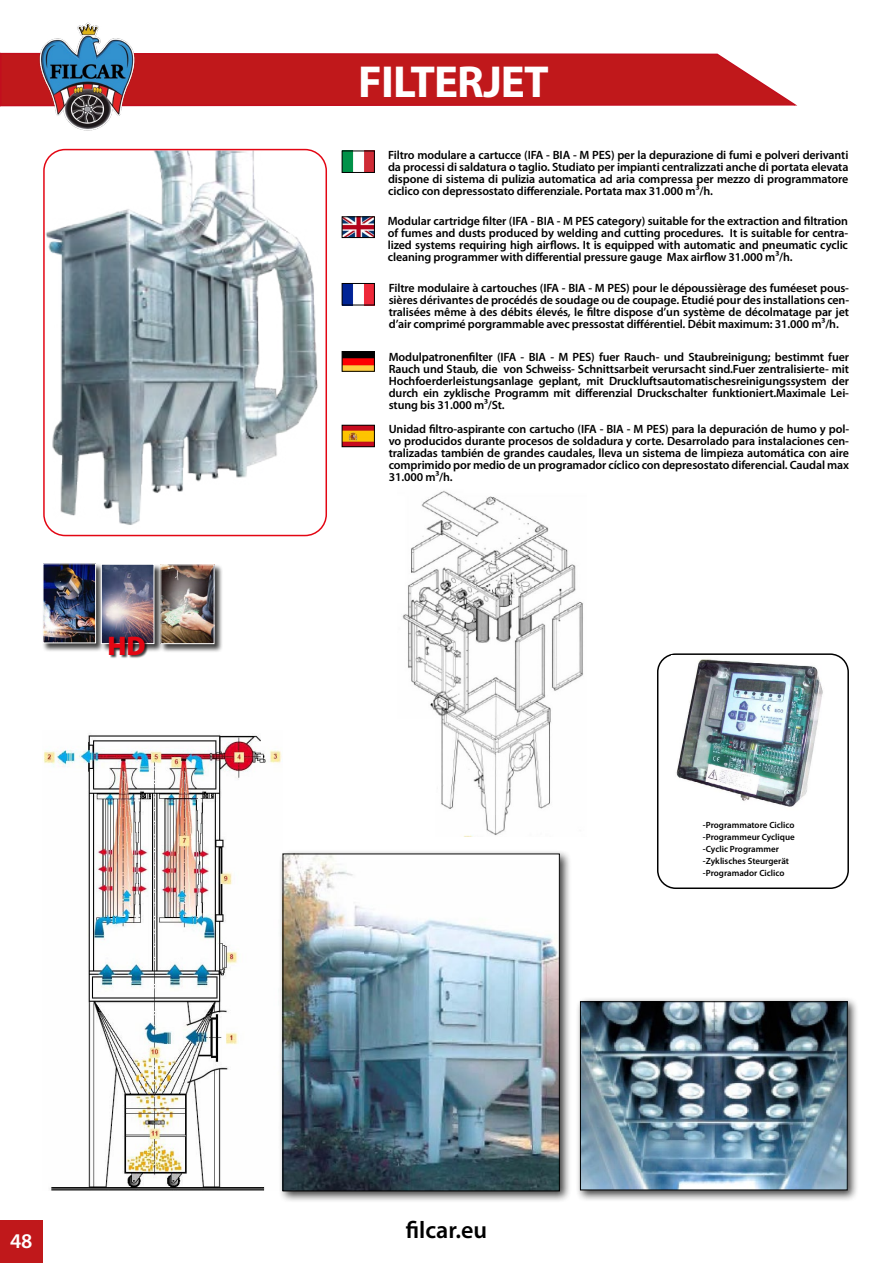
<style>
.page{position:relative;width:893px;height:1263px;background:#fff}
.page>*{position:absolute;margin:0;border:0;box-sizing:border-box;transform-origin:0 0}
.t1{font:700 45px "Myriad Pro";letter-spacing:-.02em;color:#fff}
.t2{font:900 27px "Myriad Pro";color:#e30613}
.t3{font:600 24px "Myriad Pro";color:#000}
.t4{font:600 21px "Myriad Pro";color:#fff}
.t5{font:600 12px/12px "Myriad Pro";letter-spacing:-.01em;color:#000;text-align:justify}
.t6{font:600 9px/12px "Myriad Pro";color:#000}
</style>
<div class="page">
<img style="left:40px;top:22px;width:94px;height:109px">
<div style="left:0;top:1220px;width:43px;height:43px;background:#c0181b"></div>
<svg style="left:0;top:52px;width:797px;height:55px;background:#b9343a"></svg>
<img style="left:402px;top:490px;width:181px;height:347px">
<img style="left:43px;top:734px;width:239px;height:457px">
<img style="left:46px;top:152px;width:279px;height:383px">
<div style="left:43px;top:149px;width:284px;height:387px;border:2px solid #e30613;border-radius:21px"></div>
<div style="left:160px;top:564px;width:63px;height:89px;background:#000;opacity:.75"></div>
<img style="left:163px;top:566px;width:50px;height:76px">
<div style="left:160px;top:564px;width:55px;height:80px;border:1px solid #fff"></div>
<div style="left:42px;top:563px;width:63px;height:89px;background:#000;opacity:.75"></div>
<img style="left:45px;top:565px;width:49px;height:76px">
<div style="left:43px;top:563px;width:53px;height:80px;border:1px solid #fff"></div>
<div style="left:101px;top:563px;width:62px;height:90px;background:#000;opacity:.75"></div>
<img style="left:103px;top:566px;width:49px;height:76px">
<div style="left:101px;top:564px;width:53px;height:80px;border:1px solid #fff"></div>
<div style="left:110px;top:636px;width:39px;height:22px;background:#000;opacity:.75"></div>
<div style="left:657px;top:653px;width:192px;height:236px;border:2px solid #000;border-radius:18px"></div>
<div style="left:575px;top:997px;width:284px;height:205px;background:#000;opacity:.75"></div>
<img style="left:582px;top:1003px;width:264px;height:185px">
<div style="left:580px;top:1001px;width:268px;height:189px;border:1px solid #000"></div>
<div style="left:278px;top:849px;width:293px;height:354px;background:#000;opacity:.75"></div>
<img style="left:285px;top:855px;width:273px;height:334px">
<div style="left:283px;top:853px;width:277px;height:338px;border:1px solid #000"></div>
<img style="left:676px;top:659px;width:147px;height:148px">
<img style="left:344px;top:153px;width:29px;height:18px">
<div style="left:342px;top:151px;width:33px;height:22px;border:1px solid #000"></div>
<img style="left:344px;top:218px;width:29px;height:18px">
<div style="left:342px;top:216px;width:33px;height:22px;border:1px solid #000"></div>
<img style="left:344px;top:285px;width:29px;height:18px">
<div style="left:342px;top:283px;width:33px;height:22px;border:1px solid #000"></div>
<img style="left:344px;top:353px;width:29px;height:17px">
<div style="left:342px;top:351px;width:33px;height:21px;border:1px solid #000"></div>
<img style="left:344px;top:427px;width:29px;height:18px">
<div style="left:342px;top:425px;width:33px;height:22px;border:1px solid #000"></div>
<h2 class="t2" style="left:108px;top:627px;width:40px">HD</h2>
<h3 class="t4" style="left:10px;top:1227px;width:24px">48</h3>
<h1 class="t1" style="left:358px;top:53px;width:192px">FILTERJET</h1>
<p class="t5" style="left:388px;top:149px;width:462px">Filtro modulare a cartucce (IFA - BIA - M PES) per la depurazione di fumi e polveri derivanti da processi di saldatura o taglio. Studiato per impianti centralizzati anche di portata elevata dispone di sistema di pulizia automatica ad aria compressa per mezzo di programmatore ciclico con depressostato differenziale. Portata max 31.000 m³/h.</p>
<p class="t5" style="left:388px;top:214px;width:462px">Modular cartridge filter (IFA - BIA - M PES category) suitable for the extraction and filtration of fumes and dusts produced by welding and cutting procedures. It is suitable for centra&shy;lized systems requiring high airflows. It is equipped with automatic and pneumatic cyclic cleaning programmer with differential pressure gauge Max airflow 31.000 m³/h.</p>
<p class="t5" style="left:389px;top:282px;width:462px">Filtre modulaire à cartouches (IFA - BIA - M PES) pour le dépoussièrage des fuméeset pous&shy;sières dérivantes de procédés de soudage ou de coupage. Etudié pour des installations cen&shy;tralisées même à des débits élevés, le filtre dispose d’un système de décolmatage par jet d’air comprimé porgrammable avec pressostat différentiel. Débit maximum: 31.000 m³/h.</p>
<p class="t5" style="left:389px;top:350px;width:462px">Modulpatronenfilter (IFA - BIA - M PES) fuer Rauch- und Staubreinigung; bestimmt fuer Rauch und Staub, die von Schweiss- Schnittsarbeit verursacht sind.Fuer zentralisierte- mit Hochfoerderleistungsanlage geplant, mit Druckluftsautomatischesreinigungssystem der durch ein zyklische Programm mit differenzial Druckschalter funktioniert.Maximale Lei&shy;stung bis 31.000 m³/St.</p>
<p class="t5" style="left:389px;top:422px;width:462px">Unidad filtro-aspirante con cartucho (IFA - BIA - M PES) para la depuración de humo y pol&shy;vo producidos durante procesos de soldadura y corte. Desarrolado para instalaciones cen&shy;tralizadas también de grandes caudales, lleva un sistema de limpieza automática con aire comprimido por medio de un programador cíclico con depresostato diferencial. Caudal max 31.000 m³/h.</p>
<h3 class="t3" style="left:406px;top:1215px;width:83px">filcar.eu</h3>
<p class="t6" style="left:703px;top:819px;width:93px">-Programmatore Ciclico -Programmeur Cyclique -Cyclic Programmer -Zyklisches Steurgerät -Programador Ciclico</p>
</div>
